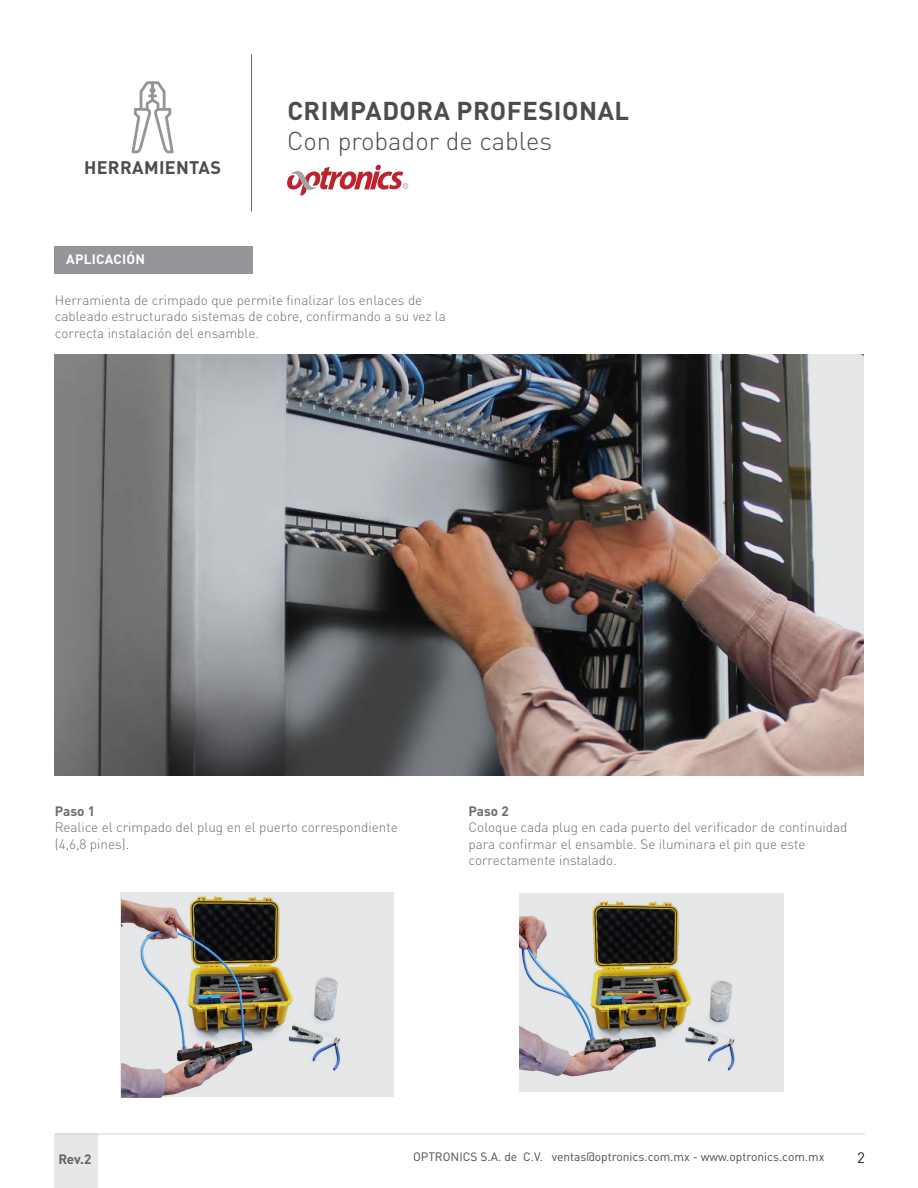
<style>
.page{position:relative;width:918px;height:1188px;background:#fff}
.page>*{position:absolute;margin:0;border:0;box-sizing:border-box;transform-origin:0 0}
.t1{font:700 25.5px "DIN Pro";letter-spacing:.02em;color:#4b4c4d}
.t2{font:300 25.5px "DIN Pro";color:#4b4c4d}
.t3{font:700 18px "DIN Pro";letter-spacing:.02em;color:#4b4c4d}
.t4{font:15px "DIN Pro";color:#231f20}
.t5{font:300 13.5px/16.2px "DIN Pro";color:#6c6d70}
.t6{font:700 13.5px "DIN Pro";letter-spacing:.02em;color:#fff}
.t7{font:700 13.5px "DIN Pro";color:#6c6d70}
.t8{font:700 13.5px "DIN Pro";color:#636366}
.t9{font:12px "DIN Pro";color:#4b4c4d}
</style>
<div class="page">
<div style="left:54px;top:1134px;width:44px;height:54px;background:#e6e7e9"></div>
<hr style="left:55px;top:1134px;width:810px;height:1px;background:#d1d2d4">
<hr style="left:251px;top:54px;width:1px;height:157px;background:#636366">
<svg style="left:287px;top:165px;width:121px;height:30px"></svg>
<svg style="left:132px;top:81px;width:42px;height:72px"></svg>
<div style="left:54px;top:246px;width:199px;height:28px;background:#939598"></div>
<img style="left:54px;top:355px;width:810px;height:421px">
<img style="left:121px;top:892px;width:273px;height:206px">
<img style="left:519px;top:893px;width:265px;height:199px">
<h2 class="t3" style="left:84px;top:153px;width:139px">HERRAMIENTAS</h2>
<h1 class="t1" style="left:287px;top:89px;width:343px">CRIMPADORA PROFESIONAL</h1>
<h1 class="t2" style="left:287px;top:121px;width:266px">Con probador de cables</h1>
<p class="t6" style="left:66px;top:248px;width:80px">APLICACIÓN</p>
<p class="t5" style="left:55px;top:291px;width:392px">Herramienta de crimpado que permite finalizar los enlaces de cableado estructurado sistemas de cobre, confirmando a su vez la correcta instalación del ensamble.</p>
<p class="t7" style="left:55px;top:800px;width:42px">Paso 1</p>
<p class="t5" style="left:55px;top:818px;width:344px">Realice el crimpado del plug en el puerto correspondiente (4,6,8 pines).</p>
<p class="t7" style="left:469px;top:800px;width:42px">Paso 2</p>
<p class="t5" style="left:469px;top:818px;width:380px">Coloque cada plug en cada puerto del verificador de continuidad para confirmar el ensamble. Se iluminara el pin que este correctamente instalado.</p>
<p class="t8" style="left:58px;top:1148px;width:34px">Rev.2</p>
<p class="t9" style="left:413px;top:1149px;width:413px">OPTRONICS S.A. de C.V. ventas@optronics.com.mx - www.optronics.com.mx</p>
<p class="t4" style="left:857px;top:1148px;width:9px">2</p>
</div>
